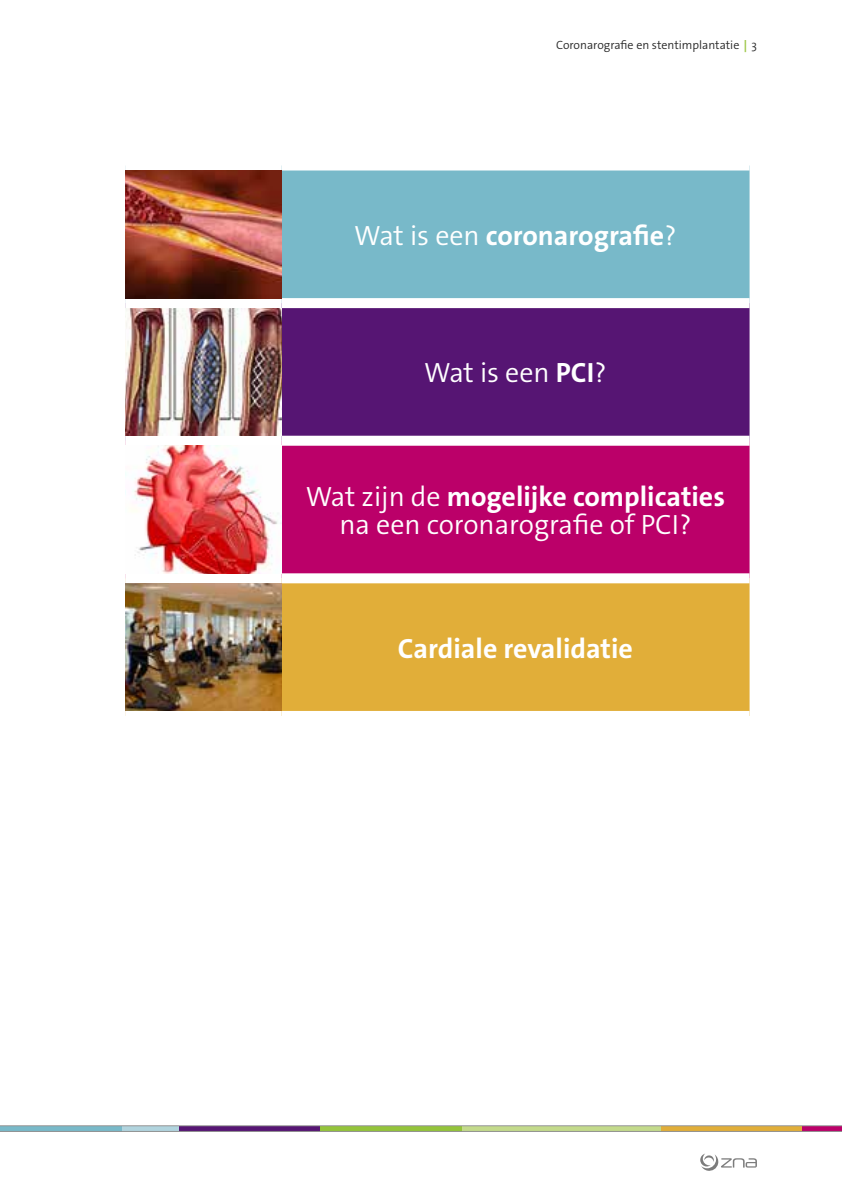
<style>
.page{position:relative;width:842px;height:1191px;background:#fff}
.page>*{position:absolute;margin:0;border:0;box-sizing:border-box;transform-origin:0 0}
.t1{font:300 28px/28px "The Sans Os F";color:#fff;text-align:center}
.t2{font:700 28px "The Sans Os F";color:#fff}
.t3{font:300 12px "The Sans Os F";color:#292929}
.s1{font-weight:700;color:#a1c94e}
.s2{font-weight:300}
.s3{font-weight:700}
</style>
<div class="page">
<svg style="left:0;top:1125px;width:842px;height:6px;background:#a2a083"></svg>
<svg style="left:700px;top:1153px;width:57px;height:18px"></svg>
<div style="left:282px;top:170px;width:467px;height:128px;background:#78b9c9"></div>
<div style="left:282px;top:308px;width:467px;height:128px;background:#561573"></div>
<div style="left:282px;top:446px;width:467px;height:127px;background:#bb0069"></div>
<div style="left:282px;top:583px;width:467px;height:128px;background:#e1ae39"></div>
<img style="left:126px;top:170px;width:156px;height:128px">
<img style="left:126px;top:308px;width:156px;height:128px">
<img style="left:131px;top:446px;width:151px;height:127px">
<img style="left:126px;top:583px;width:156px;height:128px">
<p class="t3" style="left:556px;top:37px;width:202px">Coronarografie en stentimplantatie<span class="s1">↕</span>3</p>
<p class="t2" style="left:354px;top:217px;width:324px"><span class="s2">Wat is een</span> coronarografie<span class="s2">?</span></p>
<p class="t1" style="left:424px;top:359px;width:184px">Wat is een <span class="s3">PCI</span>?</p>
<p class="t1" style="left:306px;top:482px;width:421px">Wat zijn de <span class="s3">mogelijke complicaties </span>na een coronarografie of PCI?</p>
<p class="t2" style="left:398px;top:630px;width:236px">Cardiale revalidatie</p>
</div>
